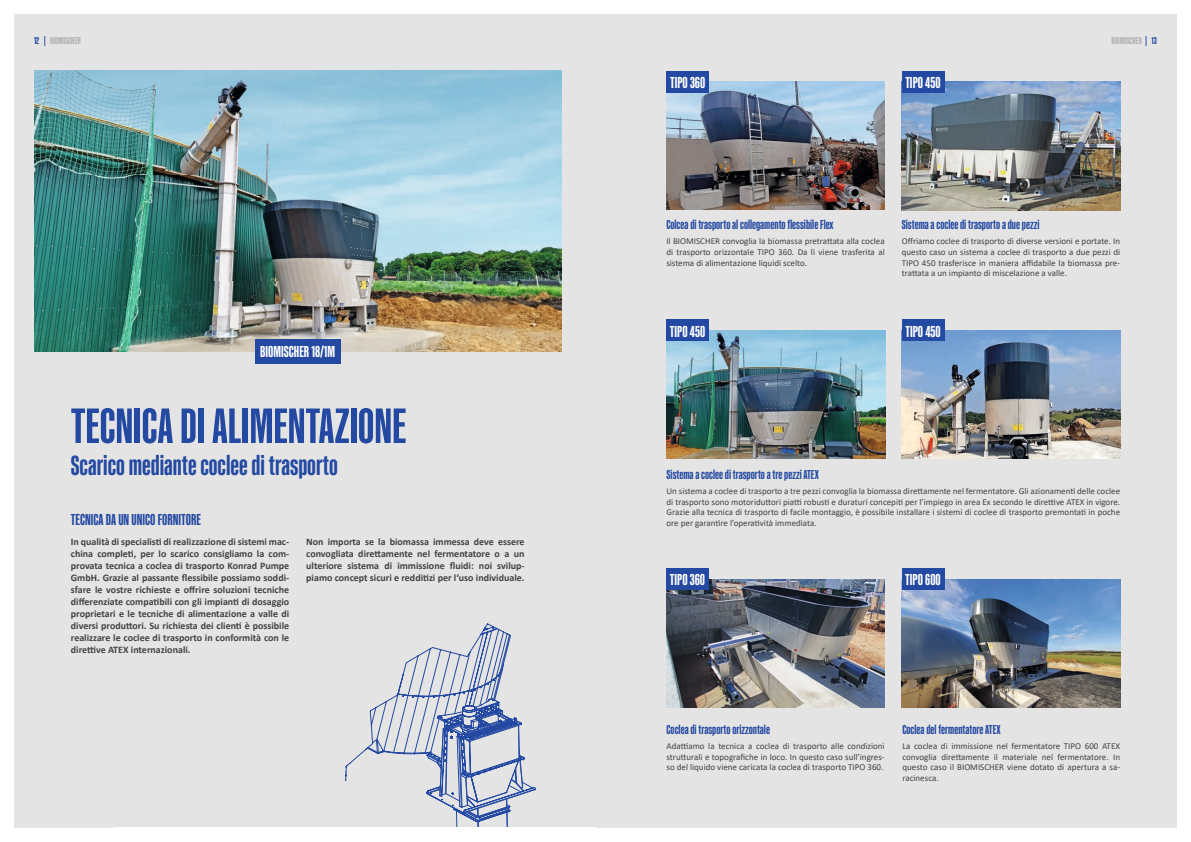
<style>
.page{position:relative;width:1191px;height:842px;background:#fff}
.page>*{position:absolute;margin:0;border:0;box-sizing:border-box;transform-origin:0 0}
.t1{font:700 50px "Kaneda Gothic";color:#2449a2}
.t2{font:700 28px "Kaneda Gothic";color:#2449a2}
.t3{font:700 16px "Kaneda Gothic";color:#fff}
.t4{font:700 16px "Kaneda Gothic";color:#2449a2}
.t5{font:700 13px "Kaneda Gothic";color:#2449a2}
.t6{font:700 10px/12px "Calibri";color:#424241;text-align:justify}
.t7{font:700 10px "Kaneda Gothic";color:#b1b1b1}
.t8{font:9px/10.8px "Calibri";color:#424241;text-align:justify}
.s1{color:#2449a2}
</style>
<div class="page">
<div style="left:14px;top:14px;width:581px;height:814px;background:#e4e4e4"></div>
<img style="left:34px;top:71px;width:527px;height:280px">
<svg style="left:345px;top:623px;width:191px;height:204px"></svg>
<div style="left:113px;top:827px;width:719px;height:15px;background:#fff"></div>
<div style="left:255px;top:340px;width:86px;height:24px;background:#2449a2"></div>
<div style="left:595px;top:14px;width:581px;height:814px;background:#e4e4e4"></div>
<img style="left:666px;top:579px;width:218px;height:128px">
<img style="left:666px;top:81px;width:218px;height:129px">
<img style="left:666px;top:330px;width:219px;height:129px">
<img style="left:901px;top:330px;width:219px;height:129px">
<img style="left:901px;top:81px;width:219px;height:129px">
<img style="left:901px;top:579px;width:219px;height:129px">
<div style="left:666px;top:71px;width:43px;height:22px;background:#2449a2"></div>
<div style="left:901px;top:71px;width:43px;height:22px;background:#2449a2"></div>
<div style="left:666px;top:319px;width:43px;height:22px;background:#2449a2"></div>
<div style="left:901px;top:319px;width:43px;height:22px;background:#2449a2"></div>
<div style="left:666px;top:568px;width:43px;height:22px;background:#2449a2"></div>
<div style="left:901px;top:568px;width:43px;height:22px;background:#2449a2"></div>
<p class="t7" style="left:34px;top:35px;width:48px"><span class="s1">12 |</span> BIOMISCHER</p>
<p class="t7" style="left:1111px;top:35px;width:47px">BIOMISCHER <span class="s1">| 13</span></p>
<h3 class="t3" style="left:670px;top:74px;width:37px">TIPO 360</h3>
<h3 class="t3" style="left:905px;top:74px;width:37px">TIPO 450</h3>
<h3 class="t5" style="left:666px;top:217px;width:169px">Colcea di trasporto al collegamento flessibile Flex</h3>
<p class="t8" style="left:666px;top:235px;width:220px">Il BIOMISCHER convoglia la biomassa pretrattata alla coclea di trasporto orizzontale TIPO 360. Da lì viene trasferita al sistema di alimentazione liquidi scelto.</p>
<h3 class="t5" style="left:901px;top:217px;width:139px">Sistema a coclee di trasporto a due pezzi</h3>
<p class="t8" style="left:901px;top:235px;width:220px">Offriamo coclee di trasporto di diverse versioni e portate. In questo caso un sistema a coclee di trasporto a due pezzi di TIPO 450 trasferisce in maniera affidabile la biomassa pre&shy;trattata a un impianto di miscelazione a valle.</p>
<h3 class="t3" style="left:260px;top:343px;width:76px">BIOMISCHER 18/1M</h3>
<h1 class="t1" style="left:71px;top:398px;width:337px">TECNICA DI ALIMENTAZIONE</h1>
<h2 class="t2" style="left:71px;top:449px;width:268px">Scarico mediante coclee di trasporto</h2>
<h3 class="t4" style="left:71px;top:510px;width:131px">TECNICA DA UN UNICO FORNITORE</h3>
<p class="t6" style="left:71px;top:535px;width:220px">In qualità di specialisti di realizzazione di sistemi mac&shy;china completi, per lo scarico consigliamo la com&shy;provata tecnica a coclea di trasporto Konrad Pumpe GmbH. Grazie al passante flessibile possiamo soddi&shy;sfare le vostre richieste e offrire soluzioni tecniche differenziate compatibili con gli impianti di dosaggio proprietari e le tecniche di alimentazione a valle di diversi produttori. Su richiesta dei clienti è possibile realizzare le coclee di trasporto in conformità con le direttive ATEX internazionali.</p>
<p class="t6" style="left:306px;top:535px;width:220px">Non importa se la biomassa immessa deve essere convogliata direttamente nel fermentatore o a un ulteriore sistema di immissione fluidi: noi svilup&shy;piamo concept sicuri e redditizi per l‘uso individuale.</p>
<h3 class="t3" style="left:670px;top:322px;width:37px">TIPO 450</h3>
<h3 class="t3" style="left:905px;top:322px;width:37px">TIPO 450</h3>
<h3 class="t5" style="left:666px;top:467px;width:154px">Sistema a coclee di trasporto a tre pezzi ATEX</h3>
<p class="t8" style="left:666px;top:485px;width:455px">Un sistema a coclee di trasporto a tre pezzi convoglia la biomassa direttamente nel fermentatore. Gli azionamenti delle coclee di trasporto sono motoriduttori piatti robusti e duraturi concepiti per l’impiego in area Ex secondo le direttive ATEX in vigore.<br>Grazie alla tecnica di trasporto di facile montaggio, è possibile installare i sistemi di coclee di trasporto premontati in poche ore per garantire l’operatività immediata.</p>
<h3 class="t3" style="left:670px;top:571px;width:37px">TIPO 360</h3>
<h3 class="t3" style="left:905px;top:571px;width:37px">TIPO 600</h3>
<h3 class="t5" style="left:666px;top:722px;width:105px">Coclea di trasporto orizzontale</h3>
<p class="t8" style="left:666px;top:740px;width:220px">Adattiamo la tecnica a coclea di trasporto alle condizioni strutturali e topografiche in loco. In questo caso sull’ingres&shy;so del liquido viene caricata la coclea di trasporto TIPO 360.</p>
<h3 class="t5" style="left:902px;top:722px;width:100px">Coclea del fermentatore ATEX</h3>
<p class="t8" style="left:902px;top:740px;width:219px">La coclea di immissione nel fermentatore TIPO 600 ATEX convoglia direttamente il materiale nel fermentatore. In questo caso il BIOMISCHER viene dotato di apertura a sa&shy;racinesca.</p>
</div>
